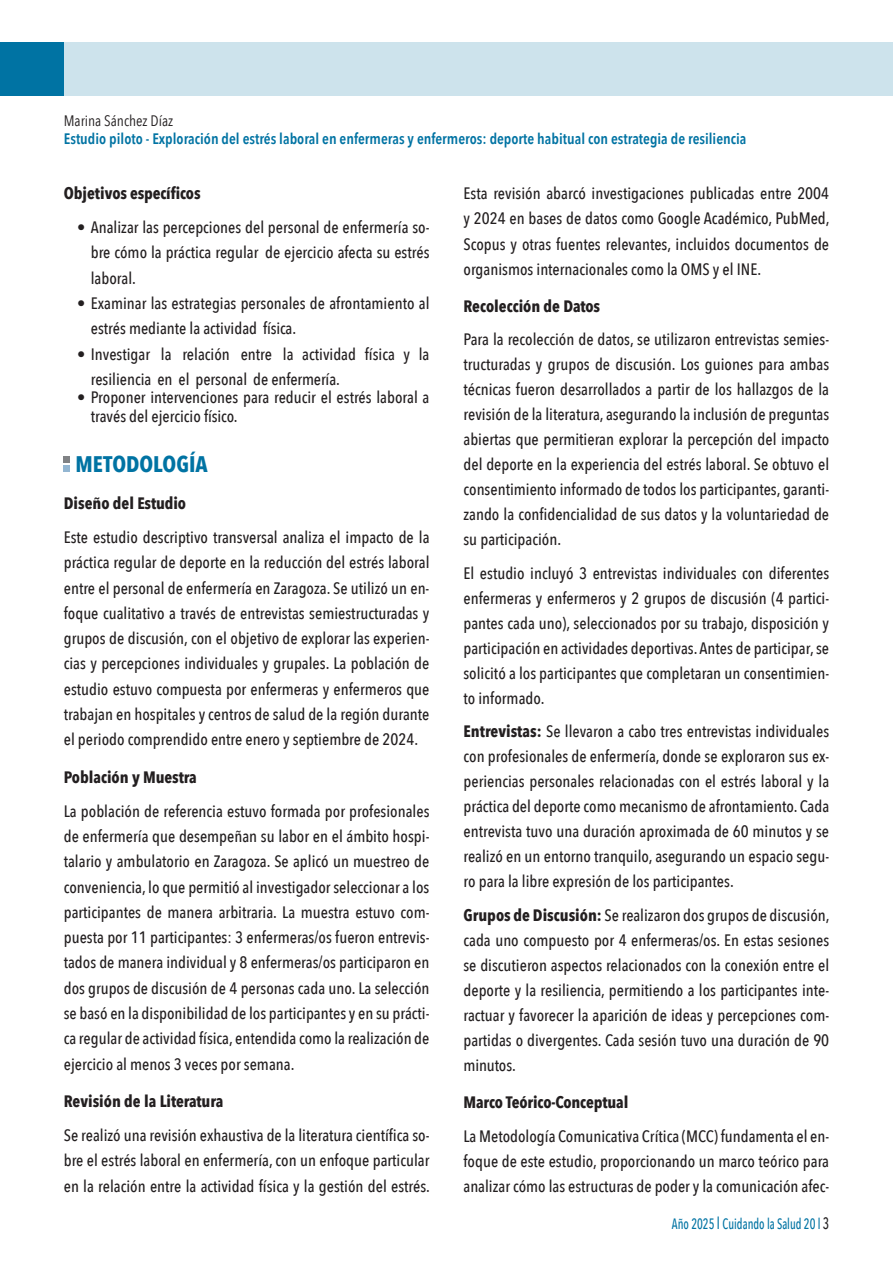
<style>
.page{position:relative;width:893px;height:1263px;background:#fff}
.page>*{position:absolute;margin:0;border:0;box-sizing:border-box;transform-origin:0 0}
.t1{font:700 22.5px "Avenir Next Condensed";color:#0073a3}
.t2{font:500 16.5px/25px "Avenir Next Condensed";color:#231f20;text-align:justify}
.t3{font:700 16.5px "Avenir Next Condensed";letter-spacing:-.005em;color:#231f20}
.t4{font:600 15.15px "Avenir Next Condensed";color:#0073a3}
.t5{font:15.15px "Avenir Next Condensed";color:#231f20}
.t6{font:500 15px "Avenir Next Condensed";color:#0073a3;scale:.8 1}
.s1{font-family:"Avenir";font-weight:400}
.s2{font-weight:700}
.s3{font-size:16.5px}
.s4{font-size:16.5px;color:#231f20}
</style>
<div class="page">
<div style="left:0;top:43px;width:893px;height:53px;background:#cde3ec"></div>
<div style="left:0;top:43px;width:64px;height:53px;background:#0073a3"></div>
<div style="left:64px;top:456px;width:6px;height:7px;background:#808285"></div>
<div style="left:64px;top:465px;width:6px;height:7px;background:#93b6d2"></div>
<p class="t5" style="left:64px;top:107px;width:111px">Marina Sánchez Díaz</p>
<p class="t4" style="left:64px;top:125px;width:684px">Estudio piloto - Exploración del estrés laboral en enfermeras y enfermeros: deporte habitual con estrategia de resiliencia</p>
<p class="t3" style="left:64px;top:183px;width:138px">Objetivos específicos</p>
<p class="t2" style="left:91px;top:215px;width:340px;text-indent:-13px"><span class="s1">•</span> Analizar las percepciones del personal de enfermería so&shy;bre cómo la práctica regular de ejercicio afecta su estrés laboral.</p>
<p class="t2" style="left:91px;top:291px;width:340px;text-indent:-13px"><span class="s1">•</span> Examinar las estrategias personales de afrontamiento al estrés mediante la actividad física.</p>
<p class="t2" style="left:91px;top:341px;width:340px;text-indent:-13px"><span class="s1">•</span> Investigar la relación entre la actividad física y la resiliencia en el personal de enfermería.</p>
<p class="t2" style="left:91px;top:388px;width:340px;line-height:18.3px;text-indent:-13px"><span class="s1">•</span> Proponer intervenciones para reducir el estrés laboral a través del ejercicio físico.</p>
<h1 class="t1" style="left:76px;top:450px;width:134px">METODOLOGÍA</h1>
<p class="t3" style="left:64px;top:493px;width:124px">Diseño del Estudio</p>
<p class="t2" style="left:64px;top:524px;width:367px">Este estudio descriptivo transversal analiza el impacto de la práctica regular de deporte en la reducción del estrés laboral entre el personal de enfermería en Zaragoza. Se utilizó un en&shy;foque cualitativo a través de entrevistas semiestructuradas y grupos de discusión, con el objetivo de explorar las experien&shy;cias y percepciones individuales y grupales. La población de estudio estuvo compuesta por enfermeras y enfermeros que trabajan en hospitales y centros de salud de la región durante el periodo comprendido entre enero y septiembre de 2024.</p>
<p class="t3" style="left:64px;top:767px;width:135px">Población y Muestra</p>
<p class="t2" style="left:64px;top:798px;width:367px">La población de referencia estuvo formada por profesionales de enfermería que desempeñan su labor en el ámbito hospi&shy;talario y ambulatorio en Zaragoza. Se aplicó un muestreo de conveniencia, lo que permitió al investigador seleccionar a los participantes de manera arbitraria. La muestra estuvo com&shy;puesta por 11 participantes: 3 enfermeras/os fueron entrevis&shy;tados de manera individual y 8 enfermeras/os participaron en dos grupos de discusión de 4 personas cada uno. La selección se basó en la disponibilidad de los participantes y en su prácti&shy;ca regular de actividad física, entendida como la realización de ejercicio al menos 3 veces por semana.</p>
<p class="t3" style="left:64px;top:1091px;width:161px">Revisión de la Literatura</p>
<p class="t2" style="left:64px;top:1122px;width:368px">Se realizó una revisión exhaustiva de la literatura científica so&shy;bre el estrés laboral en enfermería, con un enfoque particular en la relación entre la actividad física y la gestión del estrés.</p>
<p class="t2" style="left:463px;top:181px;width:368px">Esta revisión abarcó investigaciones publicadas entre 2004 y 2024 en bases de datos como Google Académico, PubMed, Scopus y otras fuentes relevantes, incluidos documentos de organismos internacionales como la OMS y el INE.</p>
<p class="t3" style="left:463px;top:296px;width:138px">Recolección de Datos</p>
<p class="t2" style="left:463px;top:327px;width:367px">Para la recolección de datos, se utilizaron entrevistas semies&shy;tructuradas y grupos de discusión. Los guiones para ambas técnicas fueron desarrollados a partir de los hallazgos de la revisión de la literatura, asegurando la inclusión de preguntas abiertas que permitieran explorar la percepción del impacto del deporte en la experiencia del estrés laboral. Se obtuvo el consentimiento informado de todos los participantes, garanti&shy;zando la confidencialidad de sus datos y la voluntariedad de su participación.</p>
<p class="t2" style="left:463px;top:560px;width:367px">El estudio incluyó 3 entrevistas individuales con diferentes enfermeras y enfermeros y 2 grupos de discusión (4 partici&shy;pantes cada uno), seleccionados por su trabajo, disposición y participación en actividades deportivas. Antes de participar, se solicitó a los participantes que completaran un consentimien&shy;to informado.</p>
<p class="t2" style="left:463px;top:719px;width:367px"><span class="s2">Entrevistas:</span> Se llevaron a cabo tres entrevistas individuales con profesionales de enfermería, donde se exploraron sus ex&shy;periencias personales relacionadas con el estrés laboral y la práctica del deporte como mecanismo de afrontamiento. Cada entrevista tuvo una duración aproximada de 60 minutos y se realizó en un entorno tranquilo, asegurando un espacio segu&shy;ro para la libre expresión de los participantes.</p>
<p class="t2" style="left:463px;top:903px;width:368px"><span class="s2">Grupos de Discusión:</span> Se realizaron dos grupos de discusión, cada uno compuesto por 4 enfermeras/os. En estas sesiones se discutieron aspectos relacionados con la conexión entre el deporte y la resiliencia, permitiendo a los participantes inte&shy;ractuar y favorecer la aparición de ideas y percepciones com&shy;partidas o divergentes. Cada sesión tuvo una duración de 90 minutos.</p>
<p class="t3" style="left:463px;top:1092px;width:166px">Marco Teórico-Conceptual</p>
<p class="t2" style="left:463px;top:1123px;width:367px">La Metodología Comunicativa Crítica (MCC) fundamenta el en&shy;foque de este estudio, proporcionando un marco teórico para analizar cómo las estructuras de poder y la comunicación afec-</p>
<p class="t6" style="left:672px;top:1215px;width:198px">Año 2025 <span class="s3">l</span> Cuidando la Salud 20 l <span class="s4">3</span></p>
</div>
